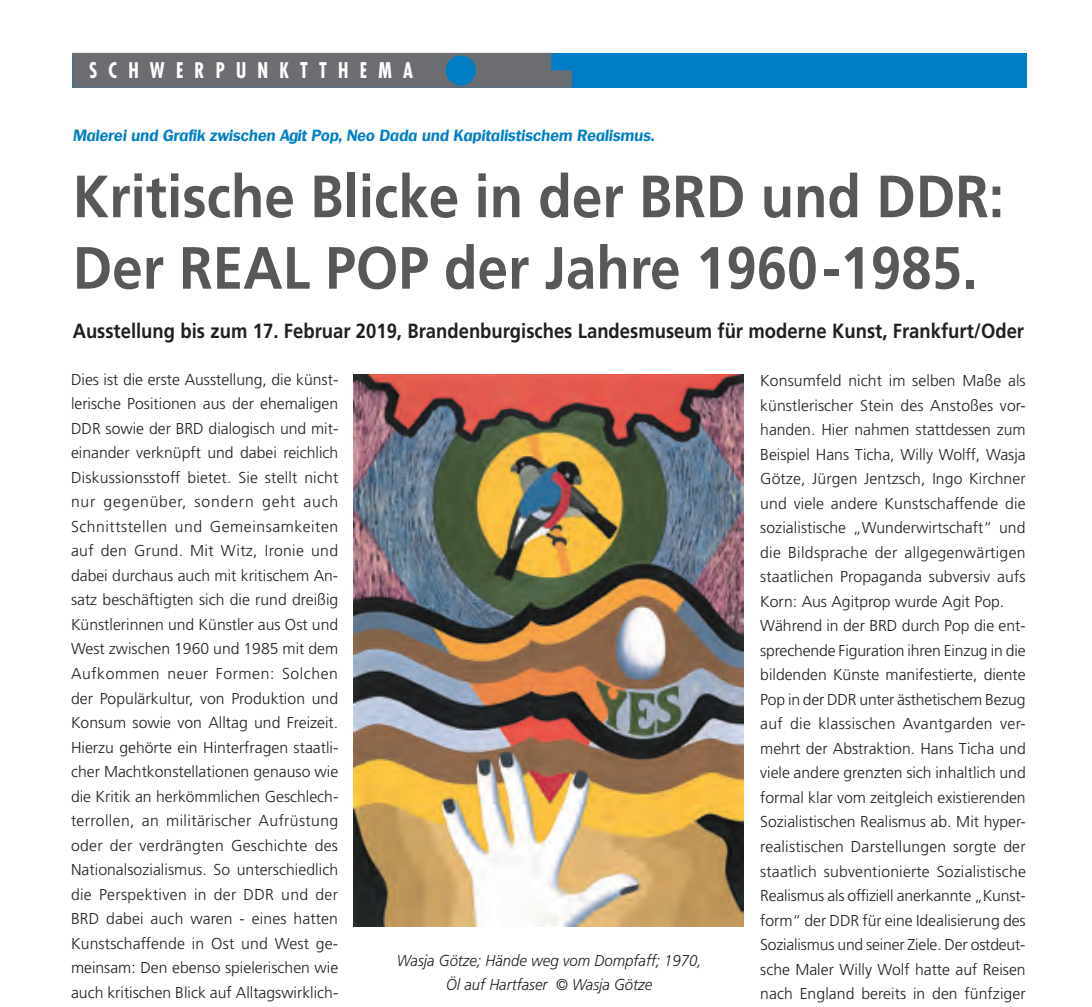
<style>
.page{position:relative;width:1092px;height:1007px;background:#fff}
.page>*{position:absolute;margin:0;border:0;box-sizing:border-box;transform-origin:0 0}
.t1{font:700 59.5px/71.4px "Frutiger";color:#57585a;scale:.92 1}
.t2{font:700 condensed 21px "Futura";letter-spacing:.6em;color:#fff;scale:.89 1}
.t3{font:700 20.47px "Frutiger";color:#231f20;scale:.9 1}
.t4{font:300 15.75px/24.5px "Frutiger";color:#231f20;text-align:justify}
.t5{font:italic 700 15.75px "Futon";color:#007ec5}
.t6{font:italic 300 15.75px/24.5px "Frutiger";color:#231f20;text-align:center;scale:.95 1}
</style>
<div class="page">
<div style="left:72px;top:53px;width:954px;height:35px;background:#007ec5"></div>
<div style="left:72px;top:53px;width:499px;height:35px;background:#6c6d70"></div>
<div style="left:445px;top:55px;width:31px;height:31px;background:#007ec5;border-radius:50%"></div>
<img style="left:353px;top:374px;width:390px;height:552px">
<h2 class="t2" style="left:89px;top:58px;width:365px">SCHWERPUNKTTHEMA</h2>
<p class="t5" style="left:73px;top:126px;width:583px">Malerei und Grafik zwischen Agit Pop, Neo Dada und Kapitalistischem Realismus.</p>
<h1 class="t1" style="left:73px;top:160px;width:1013px">Kritische Blicke in der BRD und DDR:<br>Der REAL POP der Jahre 1960-1985.</h1>
<p class="t3" style="left:73px;top:319px;width:1058px">Ausstellung bis zum 17. Februar 2019, Brandenburgisches Landesmuseum für moderne Kunst, Frankfurt/Oder</p>
<p class="t4" style="left:71px;top:367px;width:269px">Dies ist die erste Ausstellung, die künst&shy;lerische Positionen aus der ehemaligen DDR sowie der BRD dialogisch und mit&shy;einander verknüpft und dabei reichlich Diskussionsstoff bietet. Sie stellt nicht nur gegenüber, sondern geht auch Schnittstellen und Gemeinsamkeiten auf den Grund. Mit Witz, Ironie und dabei durchaus auch mit kritischem An&shy;satz beschäftigten sich die rund dreißig Künstlerinnen und Künstler aus Ost und West zwischen 1960 und 1985 mit dem Aufkommen neuer Formen: Solchen der Populärkultur, von Produktion und Konsum sowie von Alltag und Freizeit.<br>Hierzu gehörte ein Hinterfragen staatli&shy;cher Machtkonstellationen genauso wie die Kritik an herkömmlichen Geschlech&shy;terrollen, an militärischer Aufrüstung oder der verdrängten Geschichte des Nationalsozialismus. So unterschiedlich die Perspektiven in der DDR und der BRD dabei auch waren - eines hatten Kunstschaffende in Ost und West ge&shy;meinsam: Den ebenso spielerischen wie auch kritischen Blick auf Alltagswirklich-</p>
<p class="t6" style="left:396px;top:947px;width:322px">Wasja Götze; Hände weg vom Dompfaff; 1970,<br>Öl auf Hartfaser © Wasja Götze</p>
<p class="t4" style="left:760px;top:368px;width:267px;text-align:left">Konsumfeld nicht im selben Maße als künstlerischer Stein des Anstoßes vor&shy;handen. Hier nahmen stattdessen zum Beispiel Hans Ticha, Willy Wolff, Wasja Götze, Jürgen Jentzsch, Ingo Kirchner und viele andere Kunstschaffende die sozialistische „Wunderwirtschaft“ und die Bildsprache der allgegenwärtigen staatlichen Propaganda subversiv aufs Korn: Aus Agitprop wurde Agit Pop.<br>Während in der BRD durch Pop die ent&shy;sprechende Figuration ihren Einzug in die bildenden Künste manifestierte, diente Pop in der DDR unter ästhetischem Bezug auf die klassischen Avantgarden ver&shy;mehrt der Abstraktion. Hans Ticha und viele andere grenzten sich inhaltlich und formal klar vom zeitgleich existierenden Sozialistischen Realismus ab. Mit hyper&shy;realistischen Darstellungen sorgte der staatlich subventionierte Sozialistische Realismus als offiziell anerkannte „Kunst&shy;form“ der DDR für eine Idealisierung des Sozialismus und seiner Ziele. Der ostdeut&shy;sche Maler Willy Wolf hatte auf Reisen nach England bereits in den fünfziger</p>
</div>
